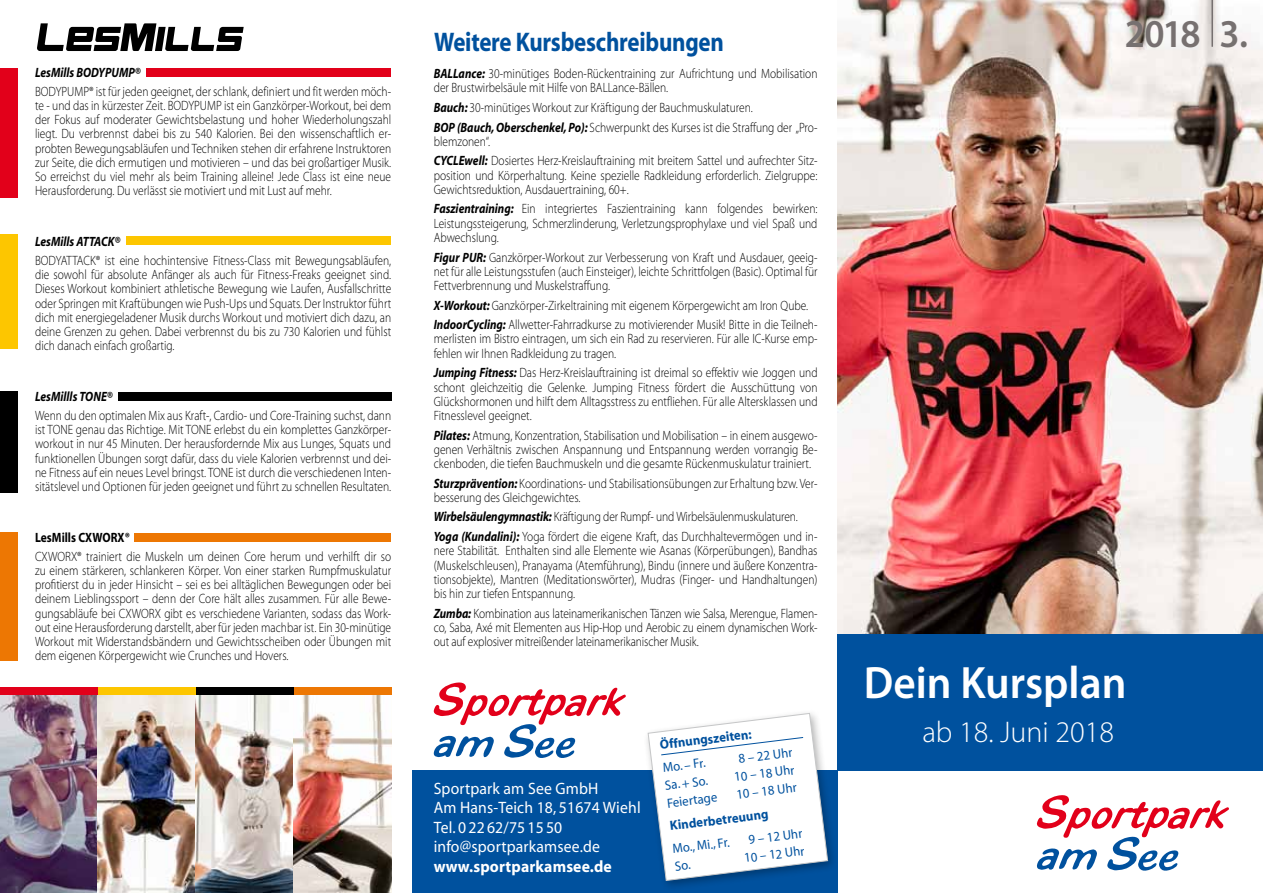
<style>
.page{position:relative;width:1263px;height:893px;background:#fff}
.page>*{position:absolute;margin:0;border:0;box-sizing:border-box;transform-origin:0 0}
.t1{font:600 45.6px "Myriad Pro";color:#fff;scale:.95 1}
.t2{font:600 39.6px "Myriad Pro";color:#767070;scale:.95 1}
.t3{font:300 30px "Myriad Pro";color:#fff}
.t4{font:700 27px "Myriad";letter-spacing:-.01em;color:#00519e;scale:.85 1}
.t5{font:16.5px/19.5px "Myriad";letter-spacing:.01em;color:#fff;scale:.95 1}
.t6{font:700 16.5px "Myriad";letter-spacing:.01em;color:#fff;scale:.95 1}
.t7{font:300 13.5px/14.2px "Myriad Pro";color:#000;text-align:justify;scale:.85 1}
.t8{font:italic 700 13.5px "Myriad";color:#000;scale:.85 1}
.t9{font:700 13.5px "Myriad Pro";color:#000;scale:.85 1}
.t10{font:13.35px "Myriad";color:#00519e;scale:.95 1}
.t11{font:700 13.35px "Myriad";color:#00519e;scale:.95 1}
.s1{font-family:"Myriad";font-weight:700;font-style:italic}
</style>
<div class="page">
<img style="left:838px;top:0;width:425px;height:635px">
<div style="left:838px;top:635px;width:425px;height:136px;background:#00519e"></div>
<svg style="left:1036px;top:795px;width:193px;height:76px"></svg>
<svg style="left:433px;top:682px;width:193px;height:76px"></svg>
<div style="left:412px;top:771px;width:426px;height:122px;background:#00519e"></div>
<div style="left:643px;top:708px;width:196px;height:183px;background:#000;opacity:.3"></div>
<hr style="left:1211px;top:0;width:2px;height:47px;background:#767070">
<div style="left:0;top:68px;width:17px;height:129px;background:#e2001a"></div>
<div style="left:146px;top:68px;width:245px;height:9px;background:#e2001a"></div>
<div style="left:0;top:687px;width:97px;height:9px;background:#e2001a"></div>
<div style="left:126px;top:236px;width:265px;height:8px;background:#fdc600"></div>
<div style="left:98px;top:687px;width:98px;height:9px;background:#fdc600"></div>
<div style="left:118px;top:392px;width:273px;height:9px;background:#000"></div>
<div style="left:196px;top:687px;width:98px;height:9px;background:#000"></div>
<div style="left:134px;top:533px;width:257px;height:9px;background:#ed7703"></div>
<div style="left:294px;top:687px;width:97px;height:9px;background:#ed7703"></div>
<div style="left:0;top:234px;width:17px;height:115px;background:#fdc600"></div>
<div style="left:0;top:391px;width:17px;height:101px;background:#000"></div>
<div style="left:0;top:532px;width:17px;height:129px;background:#ed7703"></div>
<svg style="left:37px;top:23px;width:207px;height:28px"></svg>
<img style="left:0;top:696px;width:391px;height:197px">
<svg style="left:647px;top:713px;width:181px;height:168px"></svg>
<p class="t8" style="left:35px;top:65px;width:126px">LesMills BODYPUMP®</p>
<p class="t7" style="left:35px;top:84px;width:420px">BODYPUMP® ist für jeden geeignet, der schlank, definiert und fit werden möch&shy;te - und das in kürzester Zeit. BODYPUMP ist ein Ganzkörper-Workout, bei dem der Fokus auf moderater Gewichtsbelastung und hoher Wiederholungszahl liegt. Du verbrennst dabei bis zu 540 Kalorien. Bei den wissenschaftlich er&shy;probten Bewegungsabläufen und Techniken stehen dir erfahrene Instruktoren zur Seite, die dich ermutigen und motivieren – und das bei großartiger Musik.<br>So erreichst du viel mehr als beim Training alleine! Jede Class ist eine neue Herausforderung. Du verlässt sie motiviert und mit Lust auf mehr.</p>
<p class="t8" style="left:35px;top:235px;width:102px">LesMills ATTACK®</p>
<p class="t7" style="left:35px;top:253px;width:420px">BODYATTACK® ist eine hochintensive Fitness-Class mit Bewegungsabläufen, die sowohl für absolute Anfänger als auch für Fitness-Freaks geeignet sind.<br>Dieses Workout kombiniert athletische Bewegung wie Laufen, Ausfallschritte oder Springen mit Kraftübungen wie Push-Ups und Squats. Der Instruktor führt dich mit energiegeladener Musik durchs Workout und motiviert dich dazu, an deine Grenzen zu gehen. Dabei verbrennst du bis zu 730 Kalorien und fühlst dich danach einfach großartig.</p>
<p class="t8" style="left:35px;top:390px;width:93px">LesMillls TONE®</p>
<p class="t7" style="left:35px;top:408px;width:420px">Wenn du den optimalen Mix aus Kraft-, Cardio- und Core-Training suchst, dann ist TONE genau das Richtige. Mit TONE erlebst du ein komplettes Ganzkörper&shy;workout in nur 45 Minuten. Der herausfordernde Mix aus Lunges, Squats und funktionellen Übungen sorgt dafür, dass du viele Kalorien verbrennst und dei&shy;ne Fitness auf ein neues Level bringst. TONE ist durch die verschiedenen Inten&shy;sitätslevel und Optionen für jeden geeignet und führt zu schnellen Resultaten.</p>
<p class="t9" style="left:35px;top:529px;width:113px">LesMills CXWORX®</p>
<p class="t7" style="left:35px;top:549px;width:420px">CXWORX® trainiert die Muskeln um deinen Core herum und verhilft dir so zu einem stärkeren, schlankeren Körper. Von einer starken Rumpfmuskulatur profitierst du in jeder Hinsicht – sei es bei alltäglichen Bewegungen oder bei deinem Lieblingssport – denn der Core hält alles zusammen. Für alle Bewe&shy;gungsabläufe bei CXWORX gibt es verschiedene Varianten, sodass das Work&shy;out eine Herausforderung darstellt, aber für jeden machbar ist. Ein 30-minütige Workout mit Widerstandsbändern und Gewichtsscheiben oder Übungen mit dem eigenen Körpergewicht wie Crunches und Hovers.</p>
<h3 class="t4" style="left:434px;top:28px;width:342px">Weitere Kursbeschreibungen</h3>
<p class="t7" style="left:434px;top:66px;width:453px"><span class="s1">BALLance:</span> 30-minütiges Boden-Rückentraining zur Aufrichtung und Mobilisation der Brustwirbelsäule mit Hilfe von BALLance-Bällen.</p>
<p class="t7" style="left:434px;top:98px;width:453px;line-height:19.5px"><span class="s1">Bauch:</span> 30-minütiges Workout zur Kräftigung der Bauchmuskulaturen.<br><span class="s1">BOP (Bauch, Oberschenkel, Po):</span> Schwerpunkt des Kurses ist die Straffung der „Pro-</p>
<p class="t7" style="left:434px;top:131px;width:453px;line-height:19.5px">blemzonen“.<br><span class="s1">CYCLEwell:</span> Dosiertes Herz-Kreislauftraining mit breitem Sattel und aufrechter Sitz-</p>
<p class="t7" style="left:434px;top:168px;width:453px">position und Körperhaltung. Keine spezielle Radkleidung erforderlich. Zielgruppe:<br>Gewichtsreduktion, Ausdauertraining, 60+.</p>
<p class="t7" style="left:434px;top:202px;width:453px"><span class="s1">Faszientraining:</span> Ein integriertes Faszientraining kann folgendes bewirken:<br>Leistungssteigerung, Schmerzlinderung, Verletzungsprophylaxe und viel Spaß und Abwechslung.</p>
<p class="t7" style="left:434px;top:250px;width:453px"><span class="s1">Figur PUR:</span> Ganzkörper-Workout zur Verbesserung von Kraft und Ausdauer, geeig&shy;net für alle Leistungsstufen (auch Einsteiger), leichte Schrittfolgen (Basic). Optimal für Fettverbrennung und Muskelstraffung.</p>
<p class="t7" style="left:434px;top:295px;width:453px;line-height:19.5px"><span class="s1">X-Workout:</span> Ganzkörper-Zirkeltraining mit eigenem Körpergewicht am Iron Qube.<br><span class="s1">IndoorCycling:</span> Allwetter-Fahrradkurse zu motivierender Musik! Bitte in die Teilneh-</p>
<p class="t7" style="left:434px;top:332px;width:453px">merlisten im Bistro eintragen, um sich ein Rad zu reservieren. Für alle IC-Kurse emp&shy;fehlen wir Ihnen Radkleidung zu tragen.</p>
<p class="t7" style="left:434px;top:365px;width:453px"><span class="s1">Jumping Fitness:</span> Das Herz-Kreislauftraining ist dreimal so effektiv wie Joggen und schont gleichzeitig die Gelenke. Jumping Fitness fördert die Ausschüttung von Glückshormonen und hilft dem Alltagsstress zu entfliehen. Für alle Altersklassen und Fitnesslevel geeignet.</p>
<p class="t7" style="left:434px;top:428px;width:453px"><span class="s1">Pilates:</span> Atmung, Konzentration, Stabilisation und Mobilisation – in einem ausgewo&shy;genen Verhältnis zwischen Anspannung und Entspannung werden vorrangig Be&shy;ckenboden, die tiefen Bauchmuskeln und die gesamte Rückenmuskulatur trainiert.</p>
<p class="t7" style="left:434px;top:476px;width:453px"><span class="s1">Sturzprävention:</span> Koordinations- und Stabilisationsübungen zur Erhaltung bzw. Ver&shy;besserung des Gleichgewichtes.</p>
<p class="t7" style="left:434px;top:507px;width:453px;line-height:19.5px"><span class="s1">Wirbelsäulengymnastik:</span> Kräftigung der Rumpf- und Wirbelsäulenmuskulaturen.<br><span class="s1">Yoga (Kundalini):</span> Yoga fördert die eigene Kraft, das Durchhaltevermögen und in-</p>
<p class="t7" style="left:434px;top:543px;width:453px">nere Stabilität. Enthalten sind alle Elemente wie Asanas (Körperübungen), Bandhas (Muskelschleusen), Pranayama (Atemführung), Bindu (innere und äußere Konzentra&shy;tionsobjekte), Mantren (Meditationswörter), Mudras (Finger- und Handhaltungen) bis hin zur tiefen Entspannung.</p>
<p class="t7" style="left:434px;top:606px;width:453px"><span class="s1">Zumba:</span> Kombination aus lateinamerikanischen Tänzen wie Salsa, Merengue, Flamen&shy;co, Saba, Axé mit Elementen aus Hip-Hop und Aerobic zu einem dynamischen Work&shy;out auf explosiver mitreißender lateinamerikanischer Musik.</p>
<p class="t5" style="left:434px;top:779px;width:219px">Sportpark am See GmbH<br>Am Hans-Teich 18, 51674 Wiehl<br>Tel. 0 22 62/75 15 50 info@sportparkamsee.de</p>
<p class="t6" style="left:434px;top:858px;width:189px">www.sportparkamsee.de</p>
<p class="t11" style="left:659px;top:738px;width:99px;rotate:-7deg">Öffnungszeiten:</p>
<p class="t10" style="left:662px;top:761px;width:47px;rotate:-7deg">Mo. – Fr.</p>
<p class="t10" style="left:738px;top:752px;width:58px;rotate:-7deg">8 – 22 Uhr</p>
<p class="t10" style="left:733px;top:770px;width:65px;rotate:-7deg">10 – 18 Uhr</p>
<p class="t10" style="left:664px;top:779px;width:47px;rotate:-7deg">Sa. + So.</p>
<p class="t10" style="left:736px;top:788px;width:65px;rotate:-7deg">10 – 18 Uhr</p>
<p class="t11" style="left:669px;top:819px;width:106px;rotate:-7deg">Kinderbetreuung</p>
<p class="t10" style="left:672px;top:842px;width:62px;rotate:-7deg">Mo., Mi., Fr.</p>
<p class="t10" style="left:666px;top:797px;width:55px;rotate:-7deg">Feiertage</p>
<p class="t10" style="left:748px;top:833px;width:58px;rotate:-7deg">9 – 12 Uhr</p>
<p class="t10" style="left:743px;top:851px;width:65px;rotate:-7deg">10 – 12 Uhr</p>
<h2 class="t2" style="left:1125px;top:8px;width:131px">2018 3.</h2>
<h1 class="t1" style="left:864px;top:653px;width:278px">Dein Kursplan</h1>
<h3 class="t3" style="left:922px;top:714px;width:193px">ab 18. Juni 2018</h3>
</div>
